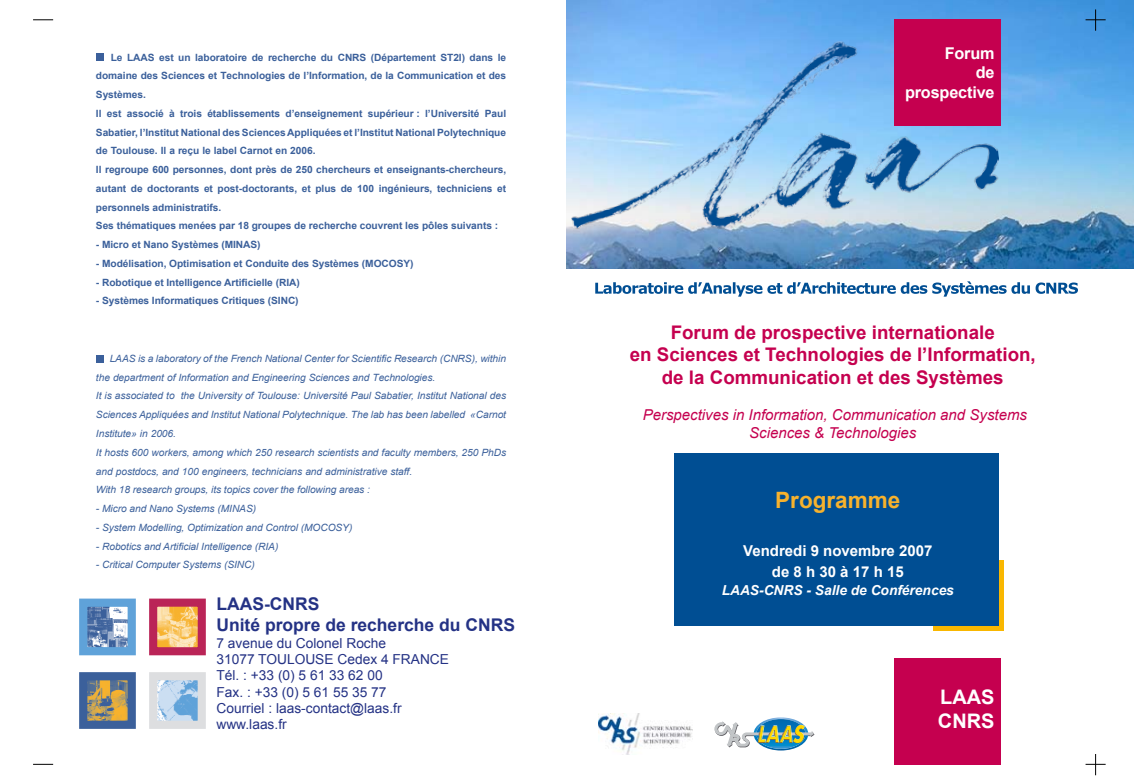
<style>
.page{position:relative;width:1134px;height:780px;background:#fff}
.page>*{position:absolute;margin:0;border:0;box-sizing:border-box;transform-origin:0 0}
.t1{font:700 22.5px "Arial";color:#f7b22d}
.t2{font:700 20px "Arial";color:#fff}
.t3{font:700 18.75px "Arial";color:#c5004f}
.t4{font:700 17.5px "Arial";color:#243285}
.t5{font:700 16.25px "Arial";letter-spacing:-.01em;color:#fff}
.t6{font:italic 15px "Arial";color:#c5004f}
.t7{font:700 15px "Arial";color:#fff}
.t8{font:13.75px "Arial";color:#243285}
.t9{font:italic 700 13.75px "Arial";color:#fff}
.Edito{font:700 10px/18.8px "Arial";letter-spacing:-.005em;color:#3b609b;text-align:justify}
.Edito-2{font:italic 10px/18.8px "Arial";letter-spacing:-.005em;color:#3b609b}
</style>
<div class="page">
<img style="left:567px;top:0;width:567px;height:268px">
<div style="left:933px;top:560px;width:71px;height:71px;background:#f9b700"></div>
<div style="left:894px;top:20px;width:106px;height:106px;background:#c5004f"></div>
<div style="left:894px;top:658px;width:106px;height:106px;background:#c5004f"></div>
<div style="left:674px;top:453px;width:325px;height:173px;background:#004e93"></div>
<svg style="left:714px;top:717px;width:100px;height:33px"></svg>
<img style="left:88px;top:681px;width:39px;height:38px">
<div style="left:79px;top:672px;width:57px;height:56px;border:8px solid #3b609b"></div>
<img style="left:158px;top:607px;width:39px;height:39px">
<div style="left:149px;top:598px;width:57px;height:57px;border:8px solid #ba2457"></div>
<img style="left:88px;top:607px;width:39px;height:39px">
<div style="left:79px;top:598px;width:57px;height:57px;border:8px solid #5fa2d9"></div>
<img style="left:158px;top:681px;width:39px;height:38px">
<div style="left:149px;top:672px;width:57px;height:56px;border:8px solid #dddee0"></div>
<svg style="left:1085px;top:9px;width:21px;height:22px"></svg>
<svg style="left:1085px;top:754px;width:21px;height:21px"></svg>
<svg style="left:33px;top:20px;width:20px;height:1px"></svg>
<svg style="left:33px;top:764px;width:20px;height:1px"></svg>
<img style="left:599px;top:713px;width:93px;height:41px">
<img style="left:566px;top:28px;width:437px;height:219px">
<svg style="left:595px;top:281px;width:483px;height:15px"></svg>
<div style="left:96px;top:54px;width:7px;height:7px;background:#3b609b"></div>
<div style="left:96px;top:355px;width:7px;height:7px;background:#3b609b"></div>
<p class="Edito" style="left:96px;top:48px;width:412px;text-indent:15px">Le LAAS est un laboratoire de recherche du CNRS (Département ST2I) dans le domaine des Sciences et Technologies de l’Information, de la Communication et des Systèmes.</p>
<p class="Edito" style="left:96px;top:104px;width:412px">Il est associé à trois établissements d’enseignement supérieur : l’Université Paul Sabatier, l’Institut National des Sciences Appliquées et l’Institut National Polytechnique de Toulouse. Il a reçu le label Carnot en 2006.</p>
<p class="Edito" style="left:96px;top:160px;width:412px">Il regroupe 600 personnes, dont près de 250 chercheurs et enseignants-chercheurs, autant de doctorants et post-doctorants, et plus de 100 ingénieurs, techniciens et personnels administratifs.</p>
<p class="Edito" style="left:96px;top:216px;width:404px">Ses thématiques menées par 18 groupes de recherche couvrent les pôles suivants :</p>
<p class="Edito" style="left:96px;top:235px;width:166px">- Micro et Nano Systèmes (MINAS)</p>
<p class="Edito" style="left:96px;top:254px;width:319px">- Modélisation, Optimisation et Conduite des Systèmes (MOCOSY)</p>
<p class="Edito" style="left:96px;top:273px;width:205px">- Robotique et Intelligence Artificielle (RIA)</p>
<p class="Edito" style="left:96px;top:291px;width:204px">- Systèmes Informatiques Critiques (SINC)</p>
<p class="Edito-2" style="left:96px;top:349px;width:412px;text-indent:14px">LAAS is a laboratory of the French National Center for Scientific Research (CNRS), within the department of Information and Engineering Sciences and Technologies.</p>
<p class="Edito-2" style="left:96px;top:386px;width:412px;text-align:justify">It is associated to the University of Toulouse: Université Paul Sabatier, Institut National des Sciences Appliquées and Institut National Polytechnique. The lab has been labelled «Carnot Institute» in 2006.</p>
<p class="Edito-2" style="left:96px;top:443px;width:412px">It hosts 600 workers, among which 250 research scientists and faculty members, 250 PhDs and postdocs, and 100 engineers, technicians and administrative staff.</p>
<p class="Edito-2" style="left:96px;top:480px;width:275px">With 18 research groups, its topics cover the following areas :</p>
<p class="Edito-2" style="left:96px;top:499px;width:162px">- Micro and Nano Systems (MINAS)</p>
<p class="Edito-2" style="left:96px;top:518px;width:258px">- System Modelling, Optimization and Control (MOCOSY)</p>
<p class="Edito-2" style="left:96px;top:536px;width:184px">- Robotics and Artificial Intelligence (RIA)</p>
<p class="Edito-2" style="left:96px;top:555px;width:160px">- Critical Computer Systems (SINC)</p>
<p class="t4" style="left:216px;top:594px;width:105px">LAAS-CNRS</p>
<p class="t4" style="left:216px;top:615px;width:300px">Unité propre de recherche du CNRS</p>
<p class="t8" style="left:216px;top:635px;width:171px">7 avenue du Colonel Roche</p>
<p class="t8" style="left:216px;top:651px;width:234px">31077 TOULOUSE Cedex 4 FRANCE</p>
<p class="t8" style="left:216px;top:667px;width:168px">Tél. : +33 (0) 5 61 33 62 00</p>
<p class="t8" style="left:216px;top:684px;width:172px">Fax. : +33 (0) 5 61 55 35 77</p>
<p class="t8" style="left:216px;top:700px;width:187px">Courriel : laas-contact@laas.fr</p>
<p class="t8" style="left:216px;top:716px;width:72px">www.laas.fr</p>
<p class="t5" style="left:945px;top:44px;width:51px">Forum</p>
<p class="t5" style="left:976px;top:64px;width:20px">de</p>
<p class="t5" style="left:905px;top:83px;width:91px">prospective</p>
<p class="t3" style="left:671px;top:321px;width:326px">forum de prospective internationale</p>
<p class="t3" style="left:630px;top:344px;width:408px">en Sciences et Technologies de l’Information,</p>
<p class="t3" style="left:662px;top:366px;width:343px">de la Communication et des Systèmes</p>
<p class="t6" style="left:643px;top:406px;width:386px">Perspectives in Information, Communication and Systems</p>
<p class="t6" style="left:749px;top:424px;width:169px">Sciences &amp; Technologies</p>
<p class="t1" style="left:775px;top:487px;width:127px">Programme</p>
<p class="t7" style="left:743px;top:542px;width:191px">Vendredi 9 novembre 2007</p>
<p class="t7" style="left:772px;top:563px;width:133px">de 8 h 30 à 17 h 15</p>
<p class="t9" style="left:722px;top:582px;width:234px">LAAS-CNRS - Salle de Conférences</p>
<p class="t2" style="left:940px;top:685px;width:56px">LAAS</p>
<p class="t2" style="left:938px;top:709px;width:58px">CNRS</p>
</div>
